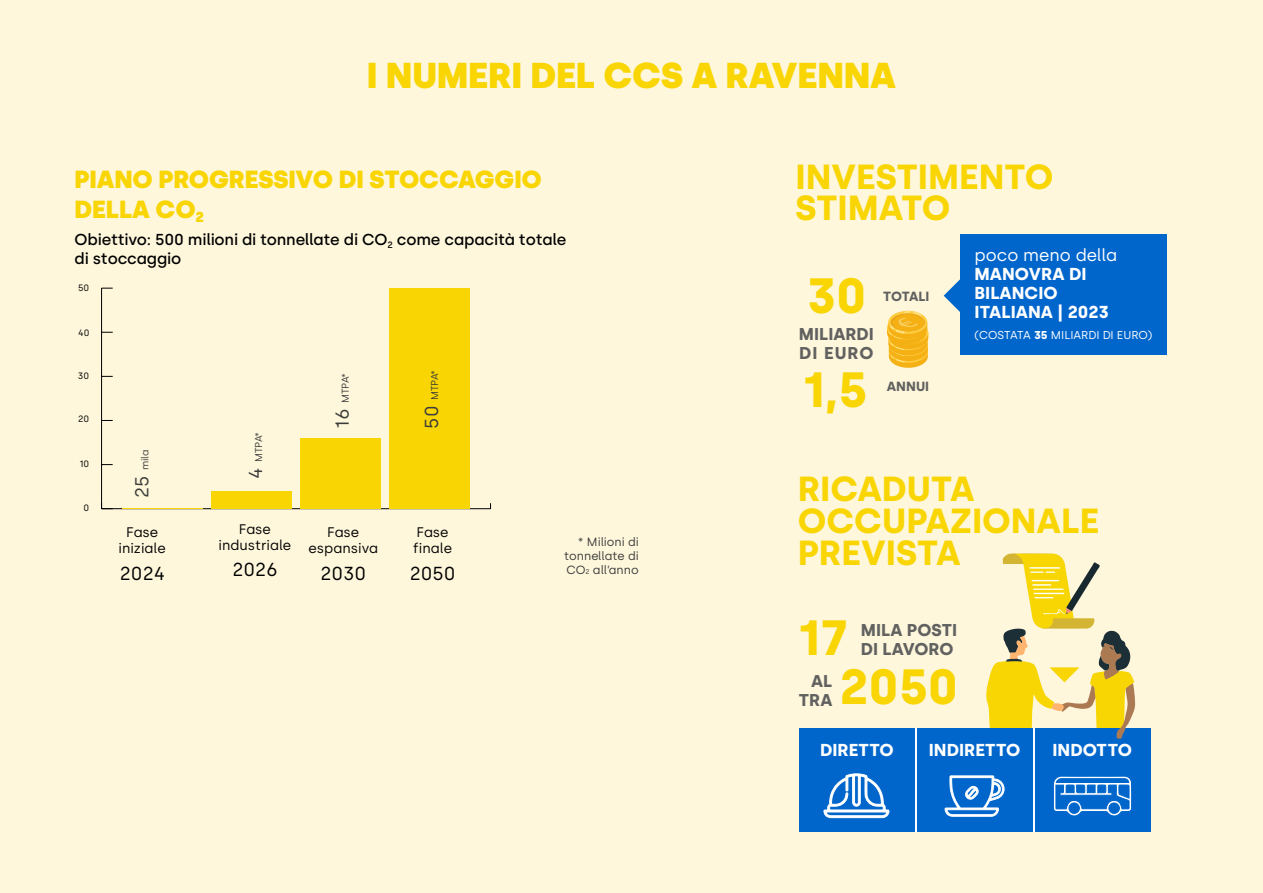
<style>
.page{position:relative;width:1263px;height:893px;background:#fef7dc}
.page>*{position:absolute;margin:0;border:0;box-sizing:border-box;transform-origin:0 0}
.t1{font:700 49.35px "Silka";color:#f8d503}
.t2{font:900 36px "Silka";letter-spacing:-.01em;color:#f8d503}
.t3{font:700 34.8px/31.7px "Silka";color:#f8d503}
.t4{font:900 24.75px/29.7px "Silka";letter-spacing:-.01em;color:#f8d503}
.t5{font:18.75px "Silka";color:#000}
.t6{font:700 17.25px/19px "Silka";color:#fff}
.t7{font:700 17.1px/19px "Silka";color:#616160}
.t8{font:17.1px "Silka";color:#fff}
.t9{font:500 15.9px/19px "Silka";letter-spacing:-.01em;color:#000}
.t10{font:13.8px/15.9px "Silka";color:#000;text-align:center}
.t11{font:700 13.35px "Silka";color:#616160}
.t12{font:11.85px/14.2px "Silka";color:#3c3c3b;text-align:justify}
.t13{font:11.4px "Silka";color:#fff}
.t14{font:9.9px "Silka";color:#3c3c3b}
.t15{font:9.15px "Silka";color:#000}
.s1{font-size:18.75px}
.s2{font-size:6.9px}
.s3{font-weight:700}
</style>
<div class="page">
<hr style="left:102px;top:508px;width:388px;height:1px;background:#000">
<hr style="left:101px;top:288px;width:1px;height:221px;background:#000">
<div style="left:389px;top:288px;width:81px;height:221px;background:#f8d503"></div>
<div style="left:300px;top:438px;width:81px;height:71px;background:#f8d503"></div>
<div style="left:211px;top:491px;width:81px;height:18px;background:#f8d503"></div>
<svg style="left:944px;top:279px;width:16px;height:33px"></svg>
<div style="left:960px;top:235px;width:207px;height:120px;background:#06c"></div>
<svg style="left:887px;top:311px;width:42px;height:57px;background:#f7c03c"></svg>
<div style="left:799px;top:728px;width:116px;height:103px;background:#06c"></div>
<div style="left:917px;top:728px;width:116px;height:103px;background:#06c"></div>
<div style="left:1034px;top:728px;width:116px;height:103px;background:#06c"></div>
<svg style="left:1053px;top:776px;width:79px;height:40px"></svg>
<svg style="left:823px;top:773px;width:66px;height:45px"></svg>
<hr style="left:1033px;top:728px;width:1px;height:103px;background:#fff">
<hr style="left:915px;top:728px;width:2px;height:103px;background:#fff">
<svg style="left:945px;top:775px;width:59px;height:42px"></svg>
<svg style="left:986px;top:553px;width:149px;height:186px"></svg>
<h2 class="t2" style="left:367px;top:54px;width:531px">I NUMERI DEL CCS A RAVENNA</h2>
<h3 class="t4" style="left:75px;top:165px;width:469px">PIANO PROGRESSIVO DI STOCCAGGIO<br>DELLA CO<sub>2</sub></h3>
<p class="t9" style="left:75px;top:229px;width:493px">Obiettivo: 500 milioni di tonnellate di CO<sub>2</sub> come capacità totale di stoccaggio</p>
<p class="t15" style="left:78px;top:282px;width:13px">50</p>
<p class="t15" style="left:78px;top:327px;width:13px">40</p>
<p class="t15" style="left:78px;top:370px;width:13px">30</p>
<p class="t15" style="left:78px;top:414px;width:13px">20</p>
<p class="t15" style="left:79px;top:459px;width:11px">10</p>
<p class="t15" style="left:84px;top:502px;width:7px">0</p>
<p class="t14" style="left:139px;top:498px;width:50px;rotate:-90deg"><span class="s1">25</span> mila</p>
<p class="t10" style="left:119px;top:524px;width:49px">Fase iniziale</p>
<p class="t5" style="left:120px;top:562px;width:47px">2024</p>
<p class="t14" style="left:253px;top:479px;width:49px;rotate:-90deg"><span class="s1">4</span> MTPA*</p>
<p class="t10" style="left:219px;top:521px;width:74px">Fase industriale</p>
<p class="t5" style="left:232px;top:558px;width:47px">2026</p>
<p class="t14" style="left:339px;top:429px;width:58px;rotate:-90deg"><span class="s1">16</span> MTPA*</p>
<p class="t14" style="left:429px;top:429px;width:60px;rotate:-90deg"><span class="s1">50</span> MTPA*</p>
<p class="t10" style="left:309px;top:524px;width:71px">Fase espansiva</p>
<p class="t5" style="left:320px;top:562px;width:47px">2030</p>
<p class="t10" style="left:413px;top:524px;width:40px;text-align:left">Fase finale</p>
<p class="t5" style="left:410px;top:562px;width:47px">2050</p>
<p class="t12" style="left:564px;top:534px;width:76px;text-indent:14px">* Milioni di tonnellate di CO<span class="s2">2</span> all’anno</p>
<h3 class="t3" style="left:795px;top:161px;width:260px">INVESTIMENTO<br>STIMATO</h3>
<h1 class="t1" style="left:806px;top:267px;width:61px">30</h1>
<p class="t7" style="left:799px;top:325px;width:76px">MILIARDI<br>DI EURO</p>
<h1 class="t1" style="left:802px;top:360px;width:66px">1,5</h1>
<p class="t11" style="left:883px;top:289px;width:48px">TOTALI</p>
<p class="t11" style="left:887px;top:378px;width:44px">ANNUI</p>
<p class="t8" style="left:974px;top:245px;width:144px">poco meno della</p>
<p class="t6" style="left:974px;top:265px;width:136px">MANOVRA DI<br>BILANCIO<br>ITALIANA | 2023</p>
<p class="t13" style="left:974px;top:328px;width:179px">(COSTATA <span class="s3">35</span> MILIARDI DI EURO)</p>
<h3 class="t3" style="left:798px;top:473px;width:303px">RICADUTA<br>OCCUPAZIONALE<br>PREVISTA</h3>
<h1 class="t1" style="left:798px;top:609px;width:52px">17</h1>
<p class="t7" style="left:861px;top:620px;width:98px">MILA POSTI</p>
<p class="t7" style="left:861px;top:639px;width:94px">DI LAVORO</p>
<h1 class="t1" style="left:839px;top:657px;width:120px">2050</h1>
<p class="t7" style="left:799px;top:671px;width:35px;text-align:right">AL<br>TRA</p>
<p class="t6" style="left:919px;top:731px;width:93px">INDIRETTO</p>
<p class="t6" style="left:820px;top:740px;width:75px">DIRETTO</p>
<p class="t6" style="left:929px;top:740px;width:93px">INDIRETTO</p>
<p class="t6" style="left:1052px;top:740px;width:81px">INDOTTO</p>
</div>
